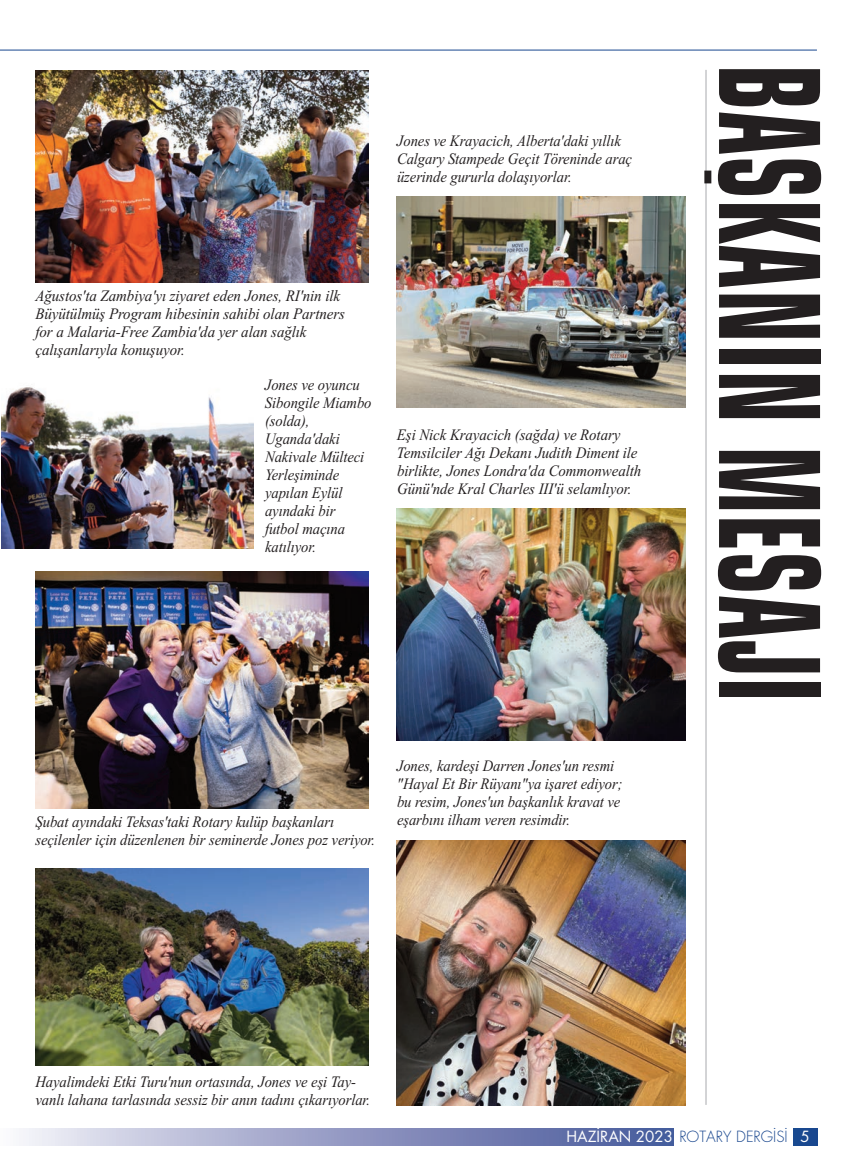
<style>
.page{position:relative;width:851px;height:1170px;background:#fff}
.page>*{position:absolute;margin:0;border:0;box-sizing:border-box;transform-origin:0 0}
.t1{font:700 139.5px "Eurostil Cond";letter-spacing:.01em;color:#231f20;scale:.61 1}
.t2{font:italic 15.9px/18px "Times New Roman";letter-spacing:-.005em;color:#231f20;scale:.92 1}
.t3{font:italic 15.9px/18px "Times New Roman";letter-spacing:-.005em;color:#231f20;scale:.94 1}
.t4{font:italic 15.9px/18px "Times New Roman";letter-spacing:-.005em;color:#231f20;scale:.93 1}
.t5{font:15px "Futura Lightm";color:#18468e}
.s1{font-family:"Futura Bookm";color:#fff}
</style>
<div class="page">
<svg style="left:23px;top:1128px;width:794px;height:16px;background:#919ac3"></svg>
<div style="left:674px;top:1127px;width:118px;height:21px;background:#fff"></div>
<hr style="left:0;top:50px;width:816px;height:1px;background:#18468e">
<hr style="left:705px;top:70px;width:1px;height:1034px;background:#a8a9ad">
<img style="left:35px;top:70px;width:333px;height:212px">
<img style="left:1px;top:387px;width:253px;height:162px">
<img style="left:35px;top:571px;width:333px;height:237px">
<img style="left:35px;top:868px;width:333px;height:197px">
<img style="left:397px;top:197px;width:288px;height:210px">
<img style="left:397px;top:509px;width:288px;height:231px">
<img style="left:397px;top:840px;width:288px;height:265px">
<svg style="left:705px;top:159px;width:2px;height:36px"></svg>
<p class="t2" style="left:397px;top:131px;width:257px">Jones ve Krayacich, Alberta'daki yıllık<br>Calgary Stampede Geçit Töreninde araç üzerinde gururla dolaşıyorlar.</p>
<p class="t3" style="left:35px;top:286px;width:331px">Ağustos'ta Zambiya'yı ziyaret eden Jones, RI'nin ilk Büyütülmüş Program hibesinin sahibi olan Partners for a Malaria-Free Zambia'da yer alan sağlık çalışanlarıyla konuşuyor.</p>
<p class="t2" style="left:265px;top:375px;width:117px">Jones ve oyuncu<br>Sibongile Miambo (solda),<br>Uganda'daki<br>Nakivale Mülteci<br>Yerleşiminde yapılan Eylül ayındaki bir futbol maçına katılıyor.</p>
<p class="t4" style="left:397px;top:425px;width:264px">Eşi Nick Krayacich (sağda) ve Rotary Temsilciler Ağı Dekanı Judith Diment ile birlikte, Jones Londra'da Commonwealth Günü'nde Kral Charles III'ü selamlıyor.</p>
<p class="t2" style="left:35px;top:812px;width:371px">Şubat ayındaki Teksas'taki Rotary kulüp başkanları seçilenler için düzenlenen bir seminerde Jones poz veriyor.</p>
<p class="t2" style="left:397px;top:756px;width:247px">Jones, kardeşi Darren Jones'un resmi "Hayal Et Bir Rüyanı"ya işaret ediyor; bu resim, Jones'un başkanlık kravat ve eşarbını ilham veren resimdir.</p>
<h1 class="t1" style="left:860px;top:64px;width:1046px;rotate:90deg">BA KANIN MESAJI</h1>
<p class="t2" style="left:35px;top:1072px;width:365px">Hayalimdeki Etki Turu'nun ortasında, Jones ve eşi Tay&shy;vanlı lahana tarlasında sessiz bir anın tadını çıkarıyorlar.</p>
<p class="t5" style="left:566px;top:1126px;width:244px"><span class="s1">HAZİRAN 2023</span> ROTARY DERGİSİ <span class="s1">5</span></p>
</div>
